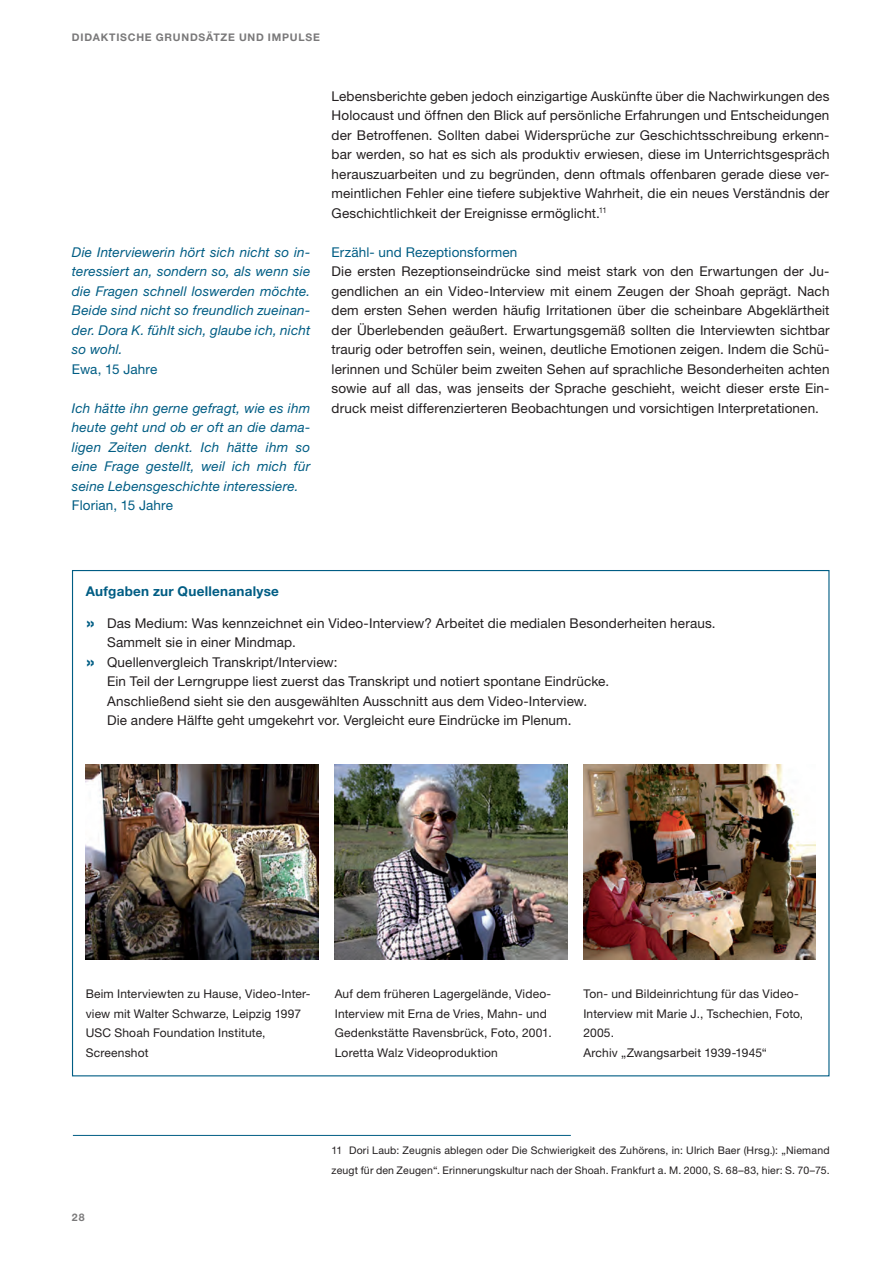
<style>
.page{position:relative;width:893px;height:1263px;background:#fff}
.page>*{position:absolute;margin:0;border:0;box-sizing:border-box;transform-origin:0 0}
.t1{font:13.5px/19.5px "Helvetica Neue LT Std";letter-spacing:.01em;color:#231f20;text-align:justify}
.t2{font:italic 13.5px/19.5px "Helvetica Neue LT Std";letter-spacing:.015em;color:#005d84;text-align:justify}
.t3{font:13.5px "Helvetica Neue LT Std";letter-spacing:.01em;color:#005d84}
.t4{font:700 13.5px "Helvetica Neue LT Std";letter-spacing:.02em;color:#005d84}
.t5{font:12px/19.5px "Helvetica Neue LT Std";letter-spacing:.015em;color:#231f20}
.t6{font:10.5px/19.5px "Helvetica Neue LT Std";letter-spacing:.02em;color:#231f20}
.t7{font:700 10.5px "Helvetica Neue LT Std";letter-spacing:.075em;color:#7a797a}
.s1{font-weight:900;font-stretch:expanded;color:#005d84}
</style>
<div class="page">
<hr style="left:73px;top:1134px;width:497px;height:1px;background:#005d84">
<img style="left:583px;top:764px;width:232px;height:195px">
<img style="left:334px;top:764px;width:233px;height:194px">
<img style="left:86px;top:764px;width:232px;height:195px">
<p class="t7" style="left:72px;top:31px;width:10px">Didaktische</p>
<p class="t7" style="left:156px;top:31px;width:12px">Grunds</p>
<p class="t7" style="left:206px;top:31px;width:11px">ätze</p>
<p class="t7" style="left:239px;top:31px;width:9px">und</p>
<p class="t7" style="left:268px;top:31px;width:8px">Impulse</p>
<p class="t2" style="left:72px;top:242px;width:240px">Die Interviewerin hört sich nicht so in&shy;teressiert an, sondern so, als wenn sie die Fragen schnell loswerden möchte.<br>Beide sind nicht so freundlich zueinan&shy;der. Dora K. fühlt sich, glaube ich, nicht so wohl.</p>
<p class="t3" style="left:72px;top:361px;width:87px">Ewa, 15 Jahre</p>
<p class="t2" style="left:72px;top:398px;width:240px">Ich hätte ihn gerne gefragt, wie es ihm heute geht und ob er oft an die dama&shy;ligen Zeiten denkt. Ich hätte ihm so eine Frage gestellt, weil ich mich für seine Lebensgeschichte interessiere.</p>
<p class="t3" style="left:72px;top:497px;width:103px">Florian, 15 Jahre</p>
<p class="t1" style="left:331px;top:86px;width:499px">Lebensberichte geben jedoch einzigartige Auskünfte über die Nachwirkungen des Holocaust und öffnen den Blick auf persönliche Erfahrungen und Entscheidungen der Betroffenen. Sollten dabei Widersprüche zur Geschichtsschreibung erkenn&shy;bar werden, so hat es sich als produktiv erwiesen, diese im Unterrichtsgespräch herauszuarbeiten und zu begründen, denn oftmals offenbaren gerade diese ver&shy;meintlichen Fehler eine tiefere subjektive Wahrheit, die ein neues Verständnis der Geschichtlichkeit der Ereignisse ermöglicht.<sup>11</sup></p>
<p class="t3" style="left:331px;top:244px;width:187px">Erzähl- und Rezeptionsformen</p>
<p class="t1" style="left:331px;top:261px;width:499px">Die ersten Rezeptionseindrücke sind meist stark von den Erwartungen der Ju&shy;gendlichen an ein Video-Interview mit einem Zeugen der Shoah geprägt. Nach dem ersten Sehen werden häufig Irritationen über die scheinbare Abgeklärtheit der Überlebenden geäußert. Erwartungsgemäß sollten die Interviewten sichtbar traurig oder betroffen sein, weinen, deutliche Emotionen zeigen. Indem die Schü&shy;lerinnen und Schüler beim zweiten Sehen auf sprachliche Besonderheiten achten sowie auf all das, was jenseits der Sprache geschieht, weicht dieser erste Ein&shy;druck meist differenzierteren Beobachtungen und vorsichtigen Interpretationen.</p>
<p class="t4" style="left:86px;top:582px;width:194px">Aufgaben zur Quellenanalyse</p>
<p class="t1" style="left:86px;top:612px;width:631px"><span class="s1">»</span> Das Medium: Was kennzeichnet ein Video-Interview? Arbeitet die medialen Besonderheiten heraus.</p>
<p class="t1" style="left:107px;top:632px;width:190px">Sammelt sie in einer Mindmap.</p>
<p class="t1" style="left:86px;top:651px;width:253px"><span class="s1">»</span> Quellenvergleich Transkript/Interview:</p>
<p class="t1" style="left:107px;top:671px;width:503px">Ein Teil der Lerngruppe liest zuerst das Transkript und notiert spontane Eindrücke.</p>
<p class="t1" style="left:107px;top:690px;width:481px">Anschließend sieht sie den ausgewählten Ausschnitt aus dem Video-Interview.</p>
<p class="t1" style="left:107px;top:710px;width:465px">Die andere Hälfte geht umgekehrt vor. Vergleicht eure Eindrücke im Plenum.</p>
<p class="t5" style="left:86px;top:983px;width:226px">Beim Interviewten zu Hause, Video-Inter&shy;view mit Walter Schwarze, Leipzig 1997<br>USC Shoah Foundation Institute,<br>Screenshot</p>
<p class="t5" style="left:334px;top:983px;width:218px">Auf dem früheren Lagergelände, Video-Interview mit Erna de Vries, Mahn- und Gedenkstätte Ravensbrück, Foto, 2001.<br>Loretta Walz Videoproduktion</p>
<p class="t5" style="left:583px;top:983px;width:221px">Ton- und Bildeinrichtung für das Video-<br>Interview mit Marie J., Tschechien, Foto,<br>2005.<br>Archiv „Zwangsarbeit 1939-1945“</p>
<p class="t7" style="left:72px;top:1209px;width:14px">28</p>
<p class="t6" style="left:331px;top:1140px;width:499px">11 Dori Laub: Zeugnis ablegen oder Die Schwierigkeit des Zuhörens, in: Ulrich Baer (Hrsg.): „Niemand zeugt für den Zeugen“. Erinnerungskultur nach der Shoah. Frankfurt a. M. 2000, S. 68–83, hier: S. 70–75.</p>
</div>
